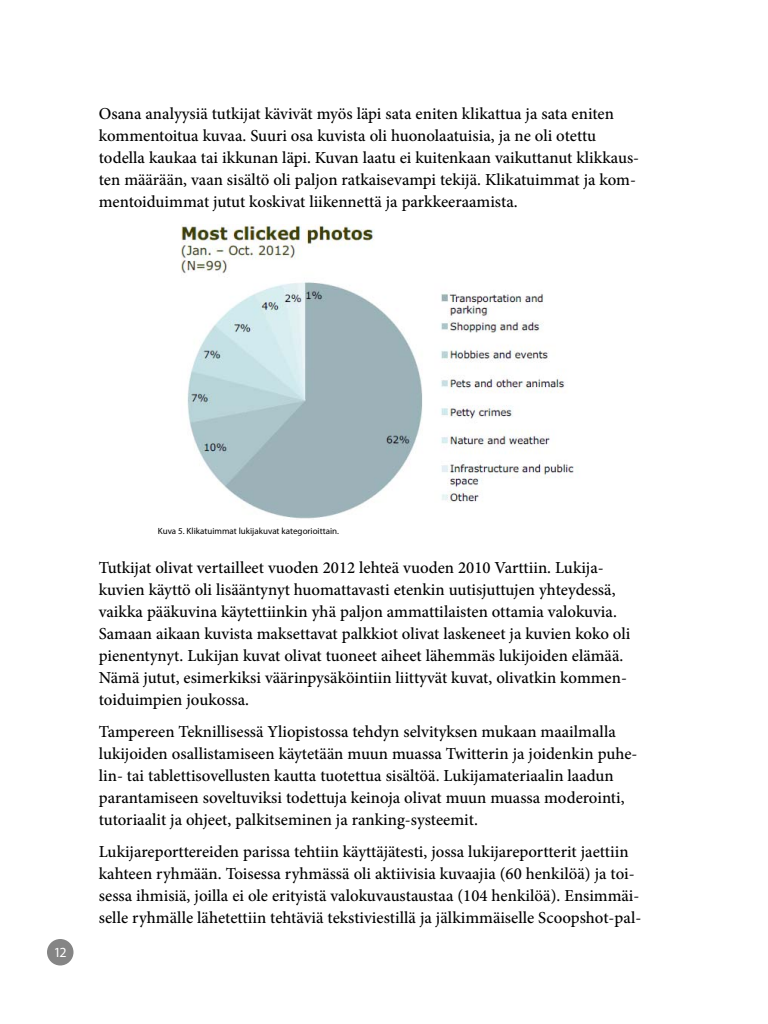
<style>
.page{position:relative;width:768px;height:1024px;background:#fff}
.page>*{position:absolute;margin:0;border:0;box-sizing:border-box;transform-origin:0 0}
.t1{font:500 16.8px/22px "Minion Pro";color:#000}
.t2{font:14px "Myriad Pro";color:#fff}
.t3{font:9px "Myriad Pro";color:#000}
</style>
<div class="page">
<div style="left:47px;top:939px;width:27px;height:27px;background:#858585;border-radius:50%"></div>
<img style="left:180px;top:225px;width:394px;height:294px">
<p class="t1" style="left:99px;top:103px;width:542px">Osana analyysiä tutkijat kävivät myös läpi sata eniten klikattua ja sata eniten kommentoitua kuvaa. Suuri osa kuvista oli huonolaatuisia, ja ne oli otettu todella kaukaa tai ikkunan läpi. Kuvan laatu ei kuitenkaan vaikuttanut klikkaus&shy;ten määrään, vaan sisältö oli paljon ratkaisevampi tekijä. Klikatuimmat ja kom&shy;mentoiduimmat jutut koskivat liikennettä ja parkkeeraamista.</p>
<p class="t2" style="left:54px;top:944px;width:15px">12</p>
<p class="t3" style="left:158px;top:525px;width:183px">Kuva 5. Klikatuimmat lukijakuvat kategorioittain.</p>
<p class="t1" style="left:99px;top:556px;width:533px">Tutkijat olivat vertailleet vuoden 2012 lehteä vuoden 2010 Varttiin. Lukija&shy;kuvien käyttö oli lisääntynyt huomattavasti etenkin uutisjuttujen yhteydessä, vaikka pääkuvina käytettiinkin yhä paljon ammattilaisten ottamia valokuvia.<br>Samaan aikaan kuvista maksettavat palkkiot olivat laskeneet ja kuvien koko oli pienentynyt. Lukijan kuvat olivat tuoneet aiheet lähemmäs lukijoiden elämää.<br>Nämä jutut, esimerkiksi väärinpysäköintiin liittyvät kuvat, olivatkin kommen&shy;toiduimpien joukossa.</p>
<p class="t1" style="left:99px;top:720px;width:540px">Tampereen Teknillisessä Yliopistossa tehdyn selvityksen mukaan maailmalla lukijoiden osallistamiseen käytetään muun muassa Twitterin ja joidenkin puhe&shy;lin- tai tablettisovellusten kautta tuotettua sisältöä. Lukijamateriaalin laadun parantamiseen soveltuviksi todettuja keinoja olivat muun muassa moderointi, tutoriaalit ja ohjeet, palkitseminen ja ranking-systeemit.</p>
<p class="t1" style="left:99px;top:840px;width:544px">Lukijareporttereiden parissa tehtiin käyttäjätesti, jossa lukijareportterit jaettiin kahteen ryhmään. Toisessa ryhmässä oli aktiivisia kuvaajia (60 henkilöä) ja toi&shy;sessa ihmisiä, joilla ei ole erityistä valokuvaustaustaa (104 henkilöä). Ensimmäi&shy;selle ryhmälle lähetettiin tehtäviä tekstiviestillä ja jälkimmäiselle Scoopshot-pal-</p>
</div>
